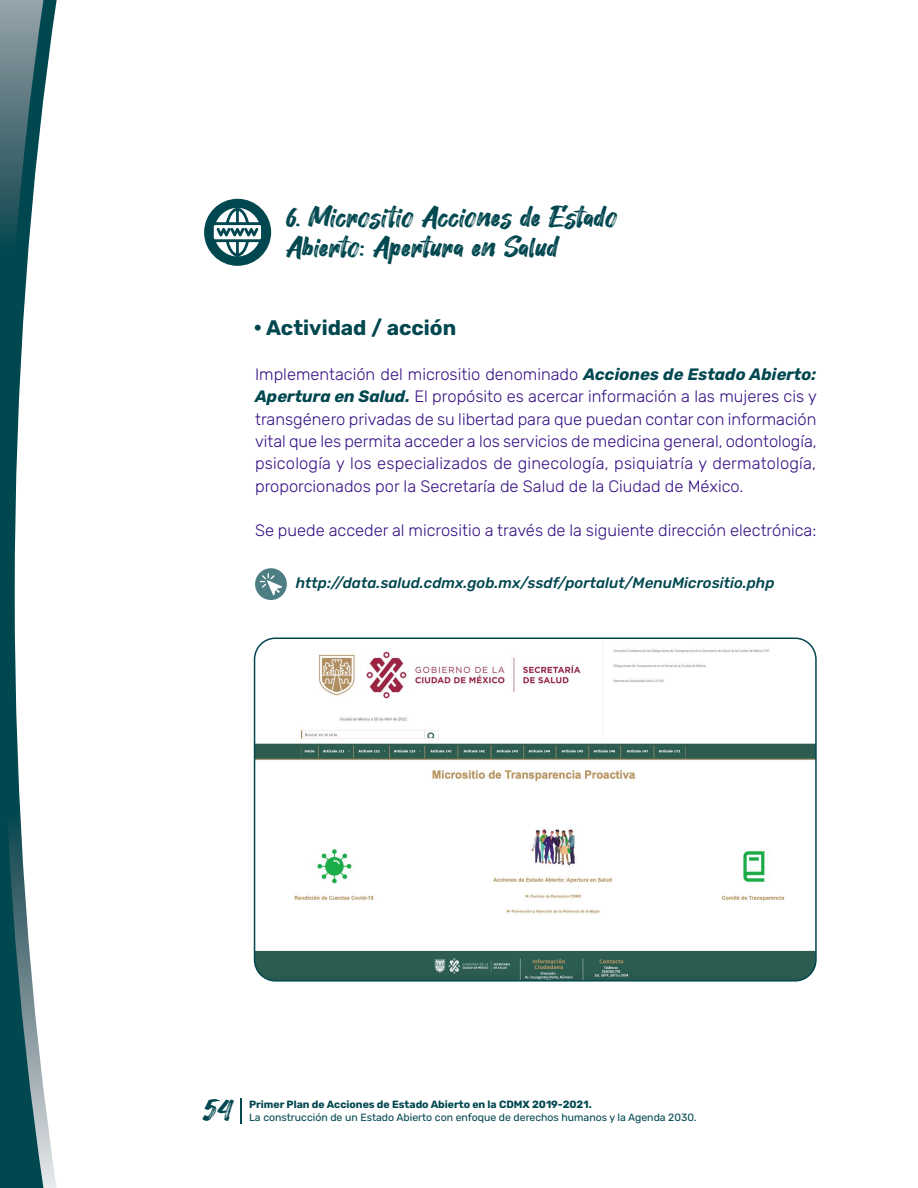
<style>
.page{position:relative;width:918px;height:1188px;background:#fff}
.page>*{position:absolute;margin:0;border:0;box-sizing:border-box;transform-origin:0 0}
.t1{font:33px "Hey August";color:#00474f}
.t2{font:30px/30px "Hey August";letter-spacing:.005em;color:#00474f}
.t3{font:700 21px "Rubik";color:#00474f}
.t4{font:300 16.5px/22.4px "Rubik";color:#381285;text-align:justify}
.t5{font:italic 500 15px "Rubik";color:#00474f}
.t6{font:10.5px "Rubik";color:#00474f}
.t7{font:700 10.5px "Rubik";color:#00474f}
.s1{font-weight:900}
.s2{font-weight:700;font-style:italic;color:#00474f}
</style>
<div class="page">
<img style="left:255px;top:638px;width:559px;height:341px">
<div style="left:254px;top:638px;width:563px;height:344px;border:2px solid #00474f;border-radius:21px"></div>
<svg style="left:44px;top:0;width:13px;height:1188px"></svg>
<svg style="left:0;top:0;width:44px;height:1188px"></svg>
<svg style="left:240px;top:1098px;width:1px;height:26px"></svg>
<div style="left:204px;top:199px;width:67px;height:67px;background:#00474f;border-radius:50%"></div>
<svg style="left:255px;top:568px;width:32px;height:32px"></svg>
<svg style="left:260px;top:573px;width:22px;height:22px"></svg>
<svg style="left:214px;top:208px;width:47px;height:48px"></svg>
<h2 class="t2" style="left:286px;top:203px;width:333px">6. Micrositio Acciones de Estado<br>Abierto: Apertura en Salud</h2>
<p class="t3" style="left:254px;top:315px;width:204px"><span class="s1">•</span> Actividad / acción</p>
<p class="t4" style="left:255px;top:363px;width:563px">Implementación del micrositio denominado <span class="s2">Acciones de Estado Abierto:<br>Apertura en Salud.</span> El propósito es acercar información a las mujeres cis y transgénero privadas de su libertad para que puedan contar con información vital que les permita acceder a los servicios de medicina general, odontología, psicología y los especializados de ginecología, psiquiatría y dermatología, proporcionados por la Secretaría de Salud de la Ciudad de México.</p>
<p class="t4" style="left:255px;top:520px;width:563px">Se puede acceder al micrositio a través de la siguiente dirección electrónica:</p>
<p class="t5" style="left:296px;top:575px;width:480px">http://data.salud.cdmx.gob.mx/ssdf/portalut/MenuMicrositio.php</p>
<h1 class="t1" style="left:203px;top:1092px;width:31px">54</h1>
<p class="t7" style="left:249px;top:1098px;width:344px">Primer Plan de Acciones de Estado Abierto en la CDMX 2019-2021.</p>
<p class="t6" style="left:249px;top:1111px;width:449px">La construcción de un Estado Abierto con enfoque de derechos humanos y la Agenda 2030.</p>
</div>
